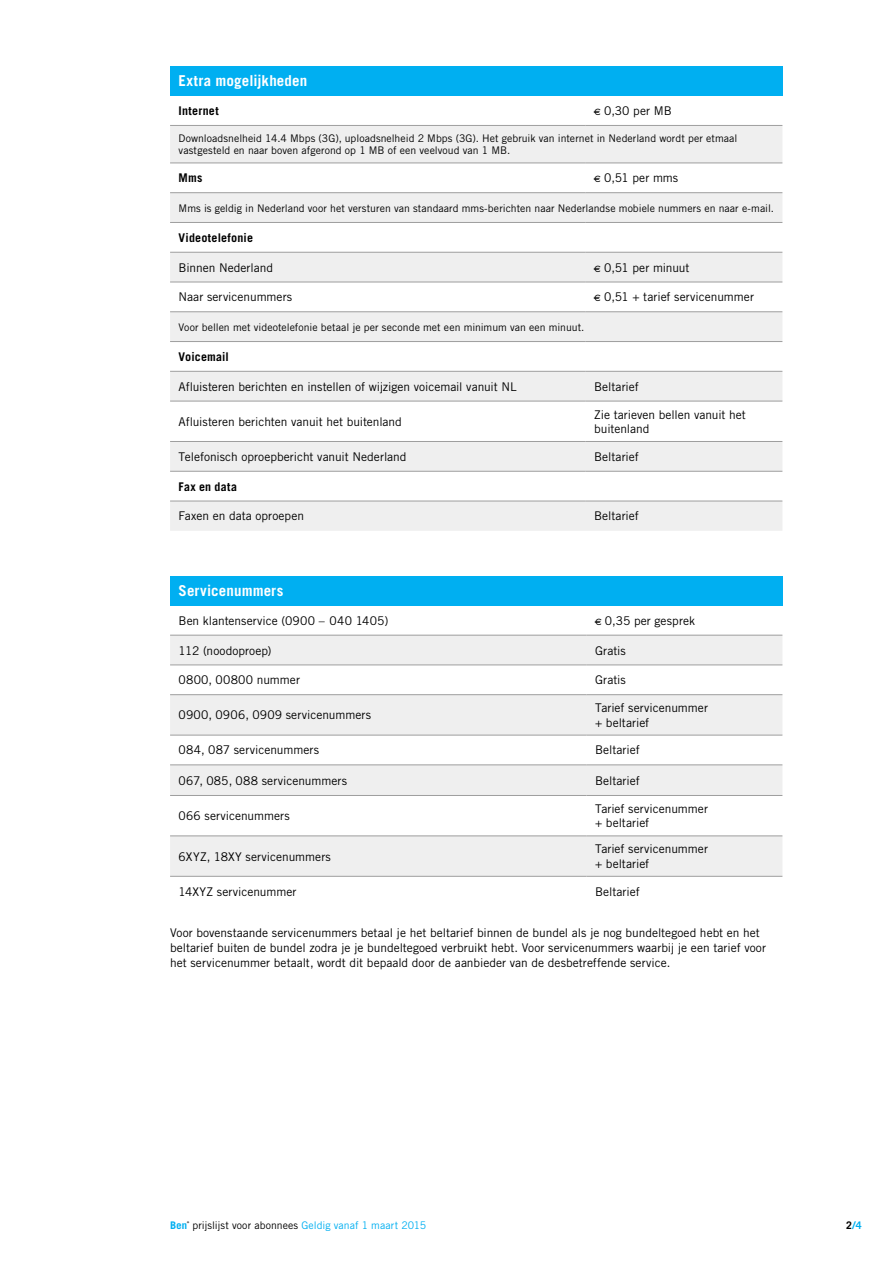
<style>
.page{position:relative;width:893px;height:1263px;background:#fff}
.page>*{position:absolute;margin:0;border:0;box-sizing:border-box;transform-origin:0 0}
.TABEL_koppen{font:700 15px "Ben 2010";letter-spacing:.01em;color:#fff}
.TABEL_platte_tekst{font:12px/14.4px "Ben 2010";color:#000}
.Platte_tekst{font:12px/15.3px "Ben 2010";color:#000}
.TABEL_platte_tekst-2{font:700 12px "Ben 2010";letter-spacing:.015em;color:#000}
.TABEL_platte_tekst-3{font:12px "Ben 2010";letter-spacing:.02em;color:#000}
.TABEL_platte_tekst-4{font:10.5px/12.6px "Ben 2010";letter-spacing:.005em;color:#000}
.t1{font:700 10.5px "Ben 2010";color:#00aff1}
.s1{color:#00aff1}
.s2{color:#000}
</style>
<div class="page">
<div style="left:170px;top:66px;width:612px;height:30px;background:#00aff1"></div>
<svg style="left:170px;top:126px;width:612px;height:405px;fill:#efefef"></svg>
<hr style="left:170px;top:192px;width:416px;height:1px;background:#9e9e9e">
<hr style="left:586px;top:192px;width:196px;height:1px;background:#9e9e9e">
<hr style="left:170px;top:125px;width:416px;height:1px;background:#9e9e9e">
<hr style="left:586px;top:125px;width:196px;height:1px;background:#9e9e9e">
<hr style="left:170px;top:163px;width:416px;height:1px;background:#9e9e9e">
<hr style="left:586px;top:163px;width:196px;height:1px;background:#9e9e9e">
<hr style="left:170px;top:252px;width:416px;height:1px;background:#9e9e9e">
<hr style="left:170px;top:282px;width:416px;height:1px;background:#9e9e9e">
<hr style="left:586px;top:252px;width:196px;height:1px;background:#9e9e9e">
<hr style="left:586px;top:282px;width:196px;height:1px;background:#9e9e9e">
<hr style="left:170px;top:311px;width:416px;height:1px;background:#9e9e9e">
<hr style="left:586px;top:311px;width:196px;height:1px;background:#9e9e9e">
<hr style="left:170px;top:341px;width:416px;height:1px;background:#9e9e9e">
<hr style="left:586px;top:341px;width:196px;height:1px;background:#9e9e9e">
<hr style="left:170px;top:371px;width:416px;height:1px;background:#9e9e9e">
<hr style="left:586px;top:371px;width:196px;height:1px;background:#9e9e9e">
<hr style="left:170px;top:401px;width:416px;height:1px;background:#9e9e9e">
<hr style="left:586px;top:401px;width:196px;height:1px;background:#9e9e9e">
<hr style="left:170px;top:441px;width:416px;height:1px;background:#9e9e9e">
<hr style="left:586px;top:441px;width:196px;height:1px;background:#9e9e9e">
<hr style="left:170px;top:222px;width:416px;height:1px;background:#9e9e9e">
<hr style="left:586px;top:222px;width:196px;height:1px;background:#9e9e9e">
<hr style="left:170px;top:471px;width:416px;height:1px;background:#9e9e9e">
<hr style="left:586px;top:471px;width:196px;height:1px;background:#9e9e9e">
<hr style="left:170px;top:501px;width:416px;height:1px;background:#9e9e9e">
<hr style="left:586px;top:501px;width:196px;height:1px;background:#9e9e9e">
<div style="left:170px;top:576px;width:612px;height:29px;background:#00aff1"></div>
<svg style="left:170px;top:636px;width:612px;height:240px;fill:#efefef"></svg>
<hr style="left:170px;top:635px;width:417px;height:1px;background:#9e9e9e">
<hr style="left:587px;top:635px;width:195px;height:1px;background:#9e9e9e">
<hr style="left:170px;top:665px;width:417px;height:1px;background:#9e9e9e">
<hr style="left:587px;top:665px;width:195px;height:1px;background:#9e9e9e">
<hr style="left:587px;top:694px;width:195px;height:1px;background:#9e9e9e">
<hr style="left:587px;top:735px;width:195px;height:1px;background:#9e9e9e">
<hr style="left:170px;top:765px;width:417px;height:1px;background:#9e9e9e">
<hr style="left:587px;top:765px;width:195px;height:1px;background:#9e9e9e">
<hr style="left:170px;top:795px;width:417px;height:1px;background:#9e9e9e">
<hr style="left:587px;top:795px;width:195px;height:1px;background:#9e9e9e">
<hr style="left:170px;top:836px;width:417px;height:1px;background:#9e9e9e">
<hr style="left:587px;top:836px;width:195px;height:1px;background:#9e9e9e">
<hr style="left:170px;top:876px;width:417px;height:1px;background:#9e9e9e">
<hr style="left:587px;top:876px;width:195px;height:1px;background:#9e9e9e">
<hr style="left:170px;top:694px;width:417px;height:1px;background:#9e9e9e">
<hr style="left:170px;top:735px;width:417px;height:1px;background:#9e9e9e">
<p class="TABEL_koppen" style="left:179px;top:72px;width:130px">Extra mogelijkheden</p>
<p class="TABEL_platte_tekst-2" style="left:179px;top:103px;width:42px">Internet</p>
<p class="TABEL_platte_tekst" style="left:594px;top:103px;width:79px">€ 0,30 per MB</p>
<p class="TABEL_platte_tekst-4" style="left:179px;top:132px;width:560px">Downloadsnelheid 14.4 Mbps (3G), uploadsnelheid 2 Mbps (3G). Het gebruik van internet in Nederland wordt per etmaal vastgesteld en naar boven afgerond op 1 MB of een veelvoud van 1 MB.</p>
<p class="TABEL_platte_tekst-2" style="left:179px;top:171px;width:25px">Mms</p>
<p class="TABEL_platte_tekst" style="left:594px;top:171px;width:86px">€ 0,51 per mms</p>
<p class="TABEL_platte_tekst-4" style="left:179px;top:201px;width:597px">Mms is geldig in Nederland voor het versturen van standaard mms-berichten naar Nederlandse mobiele nummers en naar e-mail.</p>
<p class="TABEL_platte_tekst-2" style="left:179px;top:230px;width:76px">Videotelefonie</p>
<p class="TABEL_platte_tekst" style="left:179px;top:260px;width:96px">Binnen Nederland</p>
<p class="TABEL_platte_tekst" style="left:594px;top:260px;width:97px">€ 0,51 per minuut</p>
<p class="TABEL_platte_tekst" style="left:179px;top:290px;width:115px">Naar servicenummers</p>
<p class="TABEL_platte_tekst" style="left:594px;top:290px;width:161px">€ 0,51 + tarief servicenummer</p>
<p class="TABEL_platte_tekst-4" style="left:179px;top:320px;width:407px">Voor bellen met videotelefonie betaal je per seconde met een minimum van een minuut.</p>
<p class="TABEL_platte_tekst-2" style="left:179px;top:349px;width:52px">Voicemail</p>
<p class="TABEL_platte_tekst" style="left:179px;top:379px;width:340px">Afluisteren berichten en instellen of wijzigen voicemail vanuit NL</p>
<p class="TABEL_platte_tekst" style="left:594px;top:379px;width:46px">Beltarief</p>
<p class="TABEL_platte_tekst" style="left:179px;top:414px;width:225px">Afluisteren berichten vanuit het buitenland</p>
<p class="TABEL_platte_tekst" style="left:594px;top:407px;width:153px">Zie tarieven bellen vanuit het buitenland</p>
<p class="TABEL_platte_tekst" style="left:179px;top:449px;width:229px">Telefonisch oproepbericht vanuit Nederland</p>
<p class="TABEL_platte_tekst" style="left:594px;top:449px;width:46px">Beltarief</p>
<p class="TABEL_platte_tekst-2" style="left:179px;top:479px;width:60px">Fax en data</p>
<p class="TABEL_platte_tekst" style="left:179px;top:509px;width:127px">Faxen en data oproepen</p>
<p class="TABEL_platte_tekst" style="left:594px;top:509px;width:46px">Beltarief</p>
<p class="TABEL_koppen" style="left:179px;top:581px;width:106px">Servicenummers</p>
<p class="TABEL_platte_tekst" style="left:179px;top:613px;width:211px">Ben klantenservice (0900 – 040 1405)</p>
<p class="TABEL_platte_tekst" style="left:595px;top:613px;width:101px">€ 0,35 per gesprek</p>
<p class="TABEL_platte_tekst" style="left:179px;top:643px;width:95px">112 (noodoproep)</p>
<p class="TABEL_platte_tekst" style="left:595px;top:643px;width:32px">Gratis</p>
<p class="TABEL_platte_tekst-3" style="left:179px;top:673px;width:123px">0800, 00800 nummer</p>
<p class="TABEL_platte_tekst" style="left:595px;top:673px;width:32px">Gratis</p>
<p class="TABEL_platte_tekst" style="left:179px;top:708px;width:194px">0900, 0906, 0909 servicenummers</p>
<p class="TABEL_platte_tekst" style="left:595px;top:700px;width:114px">Tarief servicenummer + beltarief</p>
<p class="TABEL_platte_tekst" style="left:179px;top:743px;width:142px">084, 087 servicenummers</p>
<p class="TABEL_platte_tekst" style="left:595px;top:743px;width:46px">Beltarief</p>
<p class="TABEL_platte_tekst" style="left:179px;top:773px;width:170px">067, 085, 088 servicenummers</p>
<p class="TABEL_platte_tekst" style="left:595px;top:773px;width:46px">Beltarief</p>
<p class="TABEL_platte_tekst" style="left:179px;top:808px;width:113px">066 servicenummers</p>
<p class="TABEL_platte_tekst" style="left:595px;top:801px;width:114px">Tarief servicenummer + beltarief</p>
<p class="TABEL_platte_tekst" style="left:179px;top:849px;width:154px">6XYZ, 18XY servicenummers</p>
<p class="TABEL_platte_tekst" style="left:595px;top:842px;width:114px">Tarief servicenummer + beltarief</p>
<p class="TABEL_platte_tekst" style="left:179px;top:884px;width:120px">14XYZ servicenummer</p>
<p class="TABEL_platte_tekst" style="left:595px;top:884px;width:46px">Beltarief</p>
<p class="Platte_tekst" style="left:170px;top:925px;width:597px">Voor bovenstaande servicenummers betaal je het beltarief binnen de bundel als je nog bundeltegoed hebt en het beltarief buiten de bundel zodra je je bundeltegoed verbruikt hebt. Voor servicenummers waarbij je een tarief voor het servicenummer betaalt, wordt dit bepaald door de aanbieder van de desbetreffende service.</p>
<p class="TABEL_platte_tekst-4" style="left:170px;top:1219px;width:258px"><span class="s1">∫</span>® prijslijst voor abonnees <span class="s1">Geldig vanaf 1 maart 2015</span></p>
<p class="t1" style="left:846px;top:1218px;width:17px"><span class="s2">2</span>/4</p>
</div>
